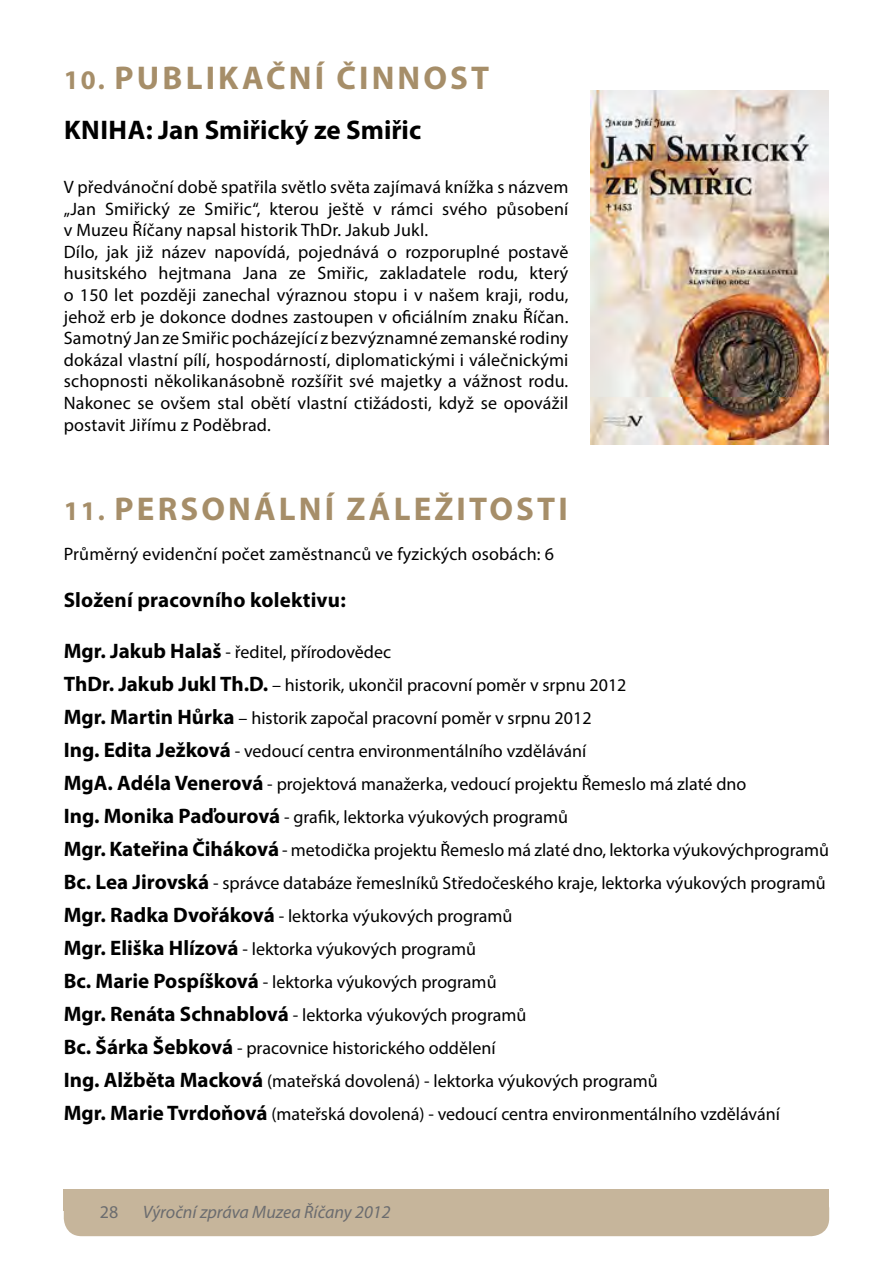
<style>
.page{position:relative;width:893px;height:1263px;background:#fff}
.page>*{position:absolute;margin:0;border:0;box-sizing:border-box;transform-origin:0 0}
.t1{font:700 33px "Myriad Pro";letter-spacing:.095em;color:#a68e69}
.t2{font:700 27px "Myriad Pro";color:#000}
.t3{font:700 21px "Myriad Pro";letter-spacing:.01em;color:#000}
.t4{font:18px/33px "Myriad Pro";letter-spacing:.005em;color:#000}
.t5{font:italic 18px "Myriad Pro";color:#6b6c6f}
.t6{font:18px "Myriad Pro";color:#6b6c6f}
.s1{font-size:27px}
.s2{font-weight:700;font-size:21px}
</style>
<div class="page">
<div style="left:64px;top:1190px;width:765px;height:46px;background:#c6b59b;border-radius:18px"></div>
<div style="left:64px;top:1189px;width:765px;height:22px;background:#c6b59b"></div>
<img style="left:590px;top:91px;width:239px;height:353px">
<h1 class="t1" style="left:64px;top:56px;width:427px"><span class="s1">10.</span> Pu blikační činnost</h1>
<h2 class="t2" style="left:64px;top:112px;width:359px">Kniha: Jan Smiřický ze Smiřic</h2>
<p class="t4" style="left:64px;top:176px;width:506px;line-height:21.6px">V předvánoční době spatřila světlo světa zajímavá knížka s názvem „Jan Smiřický ze Smiřic“, kterou ještě v rámci svého působení v Muzeu Říčany napsal historik ThDr. Jakub Jukl.<br>Dílo, jak již název napovídá, pojednává o rozporuplné postavě husitského hejtmana Jana ze Smiřic, zakladatele rodu, který o 150 let později zanechal výraznou stopu i v našem kraji, rodu, jehož erb je dokonce dodnes zastoupen v oficiálním znaku Říčan.<br>Samotný Jan ze Smiřic pocházející z bezvýznamné zemanské rodiny dokázal vlastní pílí, hospodárností, diplomatickými i válečnickými schopnosti několikanásobně rozšířit své majetky a vážnost rodu.<br>Nakonec se ovšem stal obětí vlastní ctižádosti, když se opovážil postavit Jiřímu z Poděbrad.</p>
<h1 class="t1" style="left:64px;top:487px;width:505px"><span class="s1">11.</span> Personální záležitosti</h1>
<p class="t4" style="left:64px;top:537px;width:492px">Průměrný evidenční počet zaměstnanců ve fyzických osobách: 6</p>
<p class="t3" style="left:64px;top:586px;width:284px">Složení pracovního kolektivu:</p>
<p class="t4" style="left:64px;top:635px;width:767px"><span class="s2">Mgr. Jakub Halaš</span> - ředitel, přírodovědec<br><span class="s2">ThDr. Jakub Jukl Th.D.</span> – historik, ukončil pracovní poměr v srpnu 2012<br><span class="s2">Mgr. Martin Hůrka</span> – historik započal pracovní poměr v srpnu 2012<br><span class="s2">Ing. Edita Ježková</span> - vedoucí centra environmentálního vzdělávání<br><span class="s2">MgA. Adéla Venerová</span> - projektová manažerka, vedoucí projektu Řemeslo má zlaté dno<br><span class="s2">Ing. Monika Paďourová</span> - grafik, lektorka výukových programů<br><span class="s2">Mgr. Kateřina Čiháková</span> - metodička projektu Řemeslo má zlaté dno, lektorka výukovýchprogramů <span class="s2">Bc. Lea Jirovská</span> - správce databáze řemeslníků Středočeského kraje, lektorka výukových programů <span class="s2">Mgr. Radka Dvořáková</span> - lektorka výukových programů<br><span class="s2">Mgr. Eliška Hlízová</span> - lektorka výukových programů<br><span class="s2">Bc. Marie Pospíšková</span> - lektorka výukových programů<br><span class="s2">Mgr. Renáta Schnablová</span> - lektorka výukových programů<br><span class="s2">Bc. Šárka Šebková</span> - pracovnice historického oddělení<br><span class="s2">Ing. Alžběta Macková</span> (mateřská dovolená) - lektorka výukových programů<br><span class="s2">Mgr. Marie Tvrdoňová</span> (mateřská dovolená) - vedoucí centra environmentálního vzdělávání</p>
<p class="t6" style="left:100px;top:1201px;width:20px">28</p>
<p class="t5" style="left:143px;top:1201px;width:249px">Výroční zpráva Muzea Říčany 2012</p>
</div>
